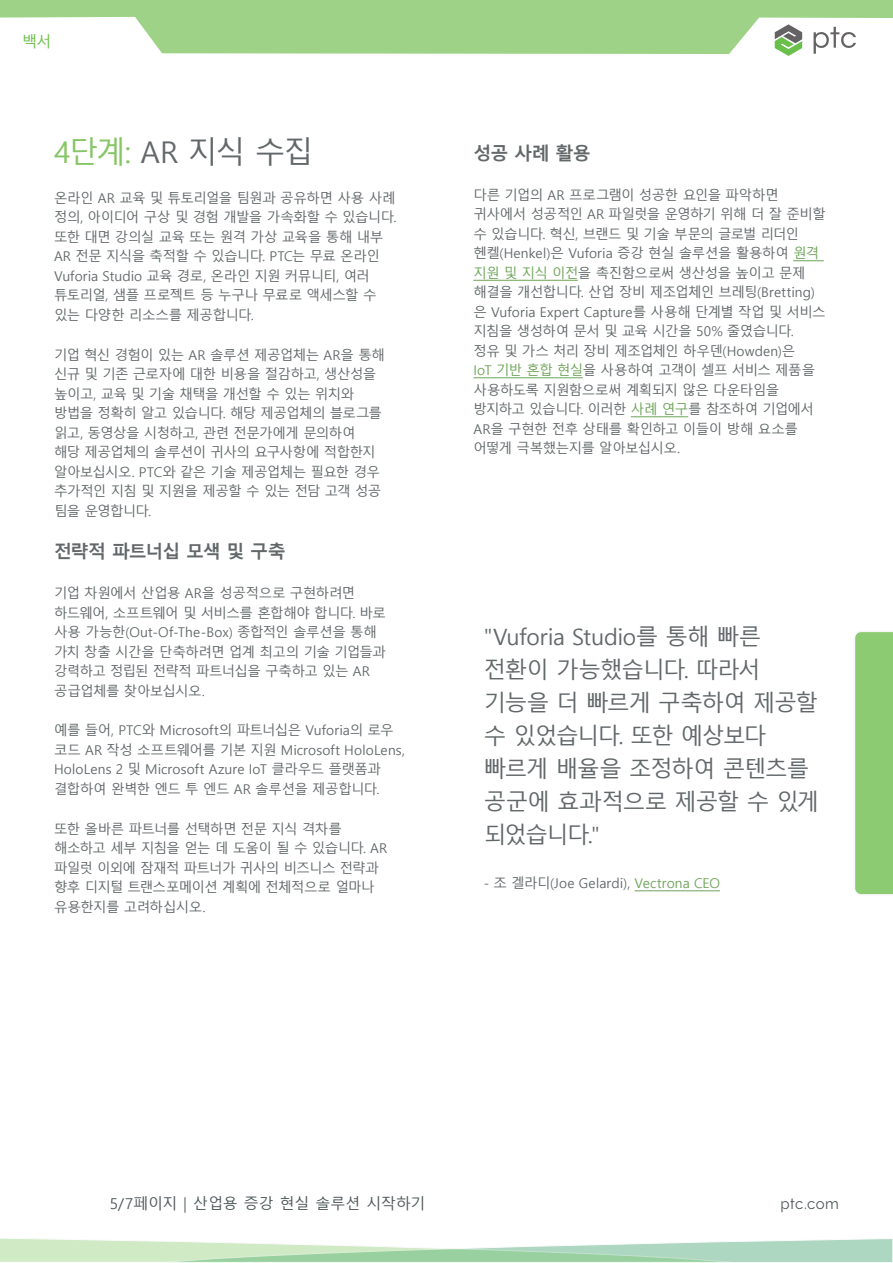
<style>
.page{position:relative;width:893px;height:1263px;background:#fff}
.page>*{position:absolute;margin:0;border:0;box-sizing:border-box;transform-origin:0 0}
.t1{font:30px "Malgun Gothic";letter-spacing:-.055em;color:#62686a}
.t2{font:22.5px/33px "Malgun Gothic";letter-spacing:-.04em;color:#62686a}
.t3{font:700 18px "Malgun Gothic";letter-spacing:-.06em;color:#62686a}
.t4{font:15px "Malgun Gothic";letter-spacing:-.02em;color:#4e585a}
.t5{font:15px "Raleway";letter-spacing:.025em;color:#4e585a}
.t6{font:15px "Malgun Gothic";color:#6ebe4b}
.t7{font:13.5px/19.5px "Malgun Gothic";letter-spacing:-.04em;color:#62686a}
.t8{font:13.5px/19.5px "Malgun Gothic";letter-spacing:.005em;color:#62686a}
.t9{font:13.5px "Malgun Gothic";letter-spacing:.01em;color:#62686a}
.s1{color:#85c664}
.s2{color:#6ca457}
</style>
<div class="page">
<svg style="left:0;top:0;width:893px;height:54px;fill:#9ed387"></svg>
<svg style="left:775px;top:24px;width:27px;height:32px"></svg>
<svg style="left:814px;top:27px;width:42px;height:27px"></svg>
<div style="left:438px;top:591px;width:431px;height:344px;border:2px solid #6ebe4b;border-radius:7px"></div>
<div style="left:855px;top:631px;width:38px;height:264px;background:#8ccb71"></div>
<svg style="left:0;top:1238px;width:893px;height:25px"></svg>
<hr style="left:635px;top:890px;width:85px;height:1px;background:#6ca457">
<hr style="left:793px;top:260px;width:31px;height:1px;background:#6ca457">
<hr style="left:473px;top:280px;width:105px;height:1px;background:#6ca457">
<hr style="left:473px;top:377px;width:110px;height:1px;background:#6ca457">
<hr style="left:631px;top:416px;width:57px;height:1px;background:#6ca457">
<p class="t6" style="left:22px;top:33px;width:31px">백서</p>
<h1 class="t1" style="left:54px;top:135px;width:261px"><span class="s1">4단계:</span> AR 지식 수집</h1>
<p class="t7" style="left:54px;top:189px;width:344px">온라인 AR 교육 및 튜토리얼을 팀원과 공유하면 사용 사례 정의, 아이디어 구상 및 경험 개발을 가속화할 수 있습니다. 또한 대면 강의실 교육 또는 원격 가상 교육을 통해 내부<br>AR 전문 지식을 축적할 수 있습니다. PTC는 무료 온라인<br>Vuforia Studio 교육 경로, 온라인 지원 커뮤니티, 여러 튜토리얼, 샘플 프로젝트 등 누구나 무료로 액세스할 수 있는 다양한 리소스를 제공합니다.</p>
<p class="t7" style="left:54px;top:345px;width:333px">기업 혁신 경험이 있는 AR 솔루션 제공업체는 AR을 통해 신규 및 기존 근로자에 대한 비용을 절감하고, 생산성을 높이고, 교육 및 기술 채택을 개선할 수 있는 위치와 방법을 정확히 알고 있습니다. 해당 제공업체의 블로그를 읽고, 동영상을 시청하고, 관련 전문가에게 문의하여 해당 제공업체의 솔루션이 귀사의 요구사항에 적합한지 알아보십시오. PTC와 같은 기술 제공업체는 필요한 경우 추가적인 지침 및 지원을 제공할 수 있는 전담 고객 성공 팀을 운영합니다.</p>
<h3 class="t3" style="left:54px;top:541px;width:233px">전략적 파트너십 모색 및 구축</h3>
<p class="t7" style="left:54px;top:584px;width:333px">기업 차원에서 산업용 AR을 성공적으로 구현하려면 하드웨어, 소프트웨어 및 서비스를 혼합해야 합니다. 바로 사용 가능한(Out-Of-The-Box) 종합적인 솔루션을 통해 가치 창출 시간을 단축하려면 업계 최고의 기술 기업들과 강력하고 정립된 전략적 파트너십을 구축하고 있는 AR 공급업체를 찾아보십시오.</p>
<p class="t8" style="left:54px;top:721px;width:353px">예를 들어, PTC와 Microsoft의 파트너십은 Vuforia의 로우 코드 AR 작성 소프트웨어를 기본 지원 Microsoft HoloLens, HoloLens 2 및 Microsoft Azure IoT 클라우드 플랫폼과 결합하여 완벽한 엔드 투 엔드 AR 솔루션을 제공합니다.</p>
<p class="t7" style="left:54px;top:819px;width:335px">또한 올바른 파트너를 선택하면 전문 지식 격차를 해소하고 세부 지침을 얻는 데 도움이 될 수 있습니다. AR 파일럿 이외에 잠재적 파트너가 귀사의 비즈니스 전략과 향후 디지털 트랜스포메이션 계획에 전체적으로 얼마나 유용한지를 고려하십시오.</p>
<h3 class="t3" style="left:473px;top:143px;width:119px">성공 사례 활용</h3>
<p class="t7" style="left:473px;top:185px;width:354px">다른 기업의 AR 프로그램이 성공한 요인을 파악하면 귀사에서 성공적인 AR 파일럿을 운영하기 위해 더 잘 준비할 수 있습니다. 혁신, 브랜드 및 기술 부문의 글로벌 리더인 헨켈(Henkel)은 Vuforia 증강 현실 솔루션을 활용하여 <span class="s2">원격 지원 및 지식 이전</span>을 촉진함으로써 생산성을 높이고 문제 해결을 개선합니다. 산업 장비 제조업체인 브레팅(Bretting) 은 Vuforia Expert Capture를 사용해 단계별 작업 및 서비스 지침을 생성하여 문서 및 교육 시간을 50% 줄였습니다.<br>정유 및 가스 처리 장비 제조업체인 하우덴(Howden)은<br><span class="s2">IoT 기반 혼합 현실</span>을 사용하여 고객이 셀프 서비스 제품을 사용하도록 지원함으로써 계획되지 않은 다운타임을 방지하고 있습니다. 이러한 <span class="s2">사례 연구</span>를 참조하여 기업에서<br>AR을 구현한 전후 상태를 확인하고 이들이 방해 요소를 어떻게 극복했는지를 알아보십시오.</p>
<h2 class="t2" style="left:484px;top:621px;width:337px">"Vuforia Studio를 통해 빠른 전환이 가능했습니다. 따라서 기능을 더 빠르게 구축하여 제공할 수 있었습니다. 또한 예상보다 빠르게 배율을 조정하여 콘텐츠를 공군에 효과적으로 제공할 수 있게 되었습니다."</h2>
<p class="t9" style="left:484px;top:876px;width:238px">- 조 겔라디(Joe Gelardi), <span class="s2">Vectrona CEO</span></p>
<p class="t4" style="left:110px;top:1195px;width:317px">5/7페이지 | 산업용 증강 현실 솔루션 시작하기</p>
<p class="t5" style="left:781px;top:1195px;width:60px">ptc.com</p>
</div>
